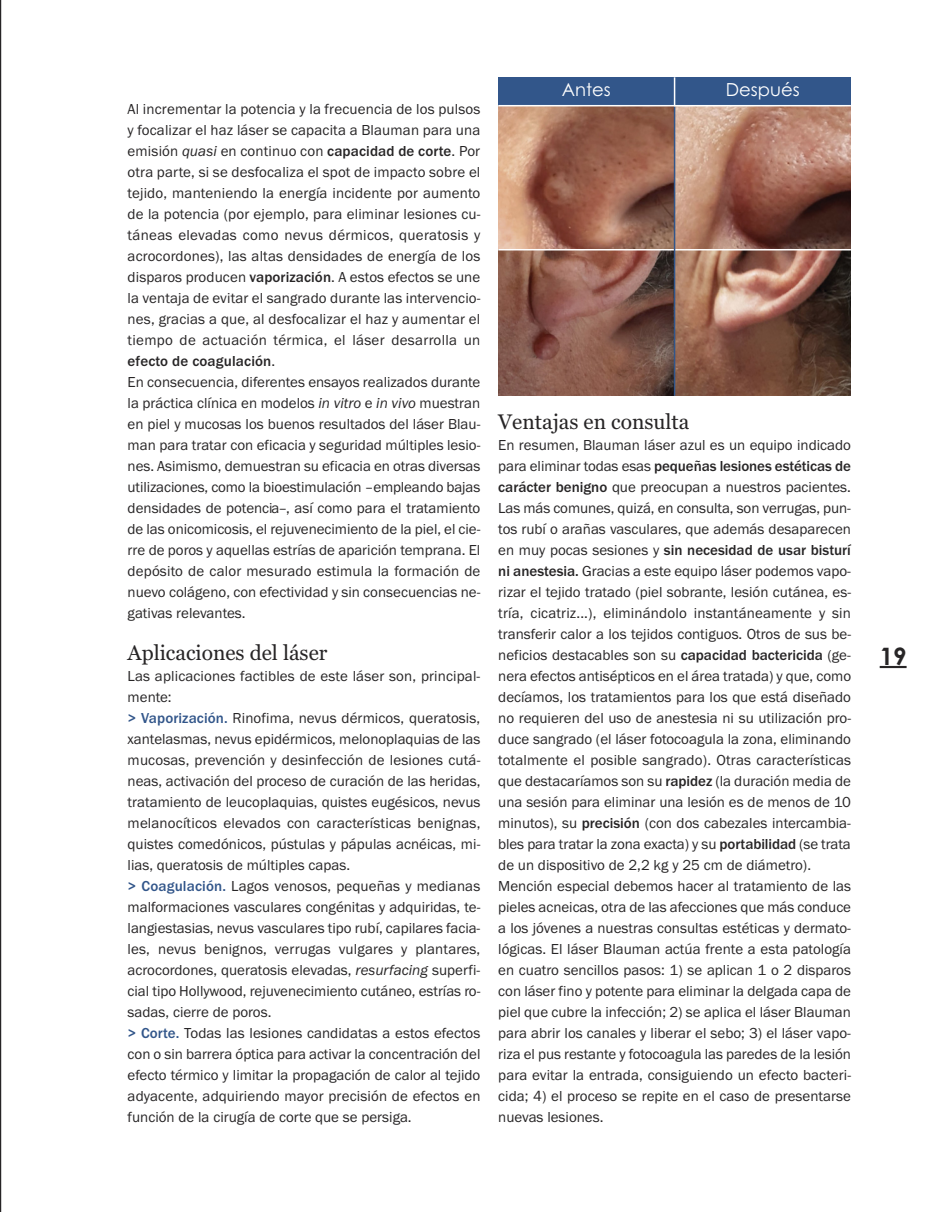
<style>
.page{position:relative;width:936px;height:1212px;background:#fff}
.page>*{position:absolute;margin:0;border:0;box-sizing:border-box;transform-origin:0 0}
.t1{font:700 24px "Century Gothic";color:#272526}
.t2{font:21px "Georgia";color:#272526}
.t3{font:18px "Century Gothic";color:#fff}
.t4{font:15px/21px "Franklin Gothic";color:#272526}
.s1{font-style:italic}
.s2{font-weight:500}
.s3{font-weight:500;color:#32568a}
</style>
<div class="page">
<hr style="left:0;top:0;width:1px;height:1212px;background:#272526">
<hr style="left:879px;top:666px;width:27px;height:2px;background:#272526">
<img style="left:498px;top:106px;width:175px;height:143px">
<svg style="left:498px;top:250px;width:175px;height:146px;background:#83584c"></svg>
<svg style="left:675px;top:106px;width:175px;height:143px;background:#9f7060"></svg>
<svg style="left:675px;top:250px;width:175px;height:146px;background:#825b4a"></svg>
<div style="left:498px;top:77px;width:176px;height:29px;background:#32568a"></div>
<div style="left:674px;top:77px;width:176px;height:29px;background:#32568a"></div>
<hr style="left:673px;top:77px;width:2px;height:29px;background:#fff">
<hr style="left:673px;top:106px;width:2px;height:290px;background:#32568a">
<hr style="left:498px;top:105px;width:352px;height:1px;background:#fff">
<p class="t4" style="left:128px;top:100px;width:354px">Al incrementar la potencia y la frecuencia de los pulsos y focalizar el haz láser se capacita a Blauman para una emisión <span class="s1">quasi</span> en continuo con <span class="s2">capacidad de corte</span>. Por otra parte, si se desfocaliza el spot de impacto sobre el tejido, manteniendo la energía incidente por aumento de la potencia (por ejemplo, para eliminar lesiones cu&shy;táneas elevadas como nevus dérmicos, queratosis y acrocordones), las altas densidades de energía de los disparos producen <span class="s2">vaporización</span>. A estos efectos se une la ventaja de evitar el sangrado durante las intervencio&shy;nes, gracias a que, al desfocalizar el haz y aumentar el tiempo de actuación térmica, el láser desarrolla un <span class="s2">efecto de coagulación</span>.<br>En consecuencia, diferentes ensayos realizados durante la práctica clínica en modelos <span class="s1">in vitro</span> e <span class="s1">in vivo</span> muestran en piel y mucosas los buenos resultados del láser Blau&shy;man para tratar con eficacia y seguridad múltiples lesio&shy;nes. Asimismo, demuestran su eficacia en otras diversas utilizaciones, como la bioestimulación –empleando bajas densidades de potencia–, así como para el tratamiento de las onicomicosis, el rejuvenecimiento de la piel, el cie&shy;rre de poros y aquellas estrías de aparición temprana. El depósito de calor mesurado estimula la formación de nuevo colágeno, con efectividad y sin consecuencias ne&shy;gativas relevantes.</p>
<h2 class="t2" style="left:128px;top:640px;width:201px">Aplicaciones del láser</h2>
<p class="t4" style="left:128px;top:667px;width:354px">Las aplicaciones factibles de este láser son, principal&shy;mente:<br><span class="s3">&gt; Vaporización.</span> Rinofima, nevus dérmicos, queratosis, xantelasmas, nevus epidérmicos, melonoplaquias de las mucosas, prevención y desinfección de lesiones cutá&shy;neas, activación del proceso de curación de las heridas, tratamiento de leucoplaquias, quistes eugésicos, nevus melanocíticos elevados con características benignas, quistes comedónicos, pústulas y pápulas acnéicas, mi&shy;lias, queratosis de múltiples capas.<br><span class="s3">&gt; Coagulación.</span> Lagos venosos, pequeñas y medianas malformaciones vasculares congénitas y adquiridas, te&shy;langiestasias, nevus vasculares tipo rubí, capilares facia&shy;les, nevus benignos, verrugas vulgares y plantares, acrocordones, queratosis elevadas, <span class="s1">resurfacing</span> superfi&shy;cial tipo Hollywood, rejuvenecimiento cutáneo, estrías ro&shy;sadas, cierre de poros.<br><span class="s3">&gt; Corte.</span> Todas las lesiones candidatas a estos efectos con o sin barrera óptica para activar la concentración del efecto térmico y limitar la propagación de calor al tejido adyacente, adquiriendo mayor precisión de efectos en función de la cirugía de corte que se persiga.</p>
<p class="t3" style="left:562px;top:83px;width:51px">Antes</p>
<p class="t3" style="left:725px;top:83px;width:75px">Después</p>
<h2 class="t2" style="left:498px;top:409px;width:193px">Ventajas en consulta</h2>
<p class="t4" style="left:498px;top:436px;width:354px">En resumen, Blauman láser azul es un equipo indicado para eliminar todas esas <span class="s2">pequeñas lesiones estéticas de carácter benigno</span> que preocupan a nuestros pacientes.<br>Las más comunes, quizá, en consulta, son verrugas, pun&shy;tos rubí o arañas vasculares, que además desaparecen en muy pocas sesiones y <span class="s2">sin necesidad de usar bisturí ni anestesia.</span> Gracias a este equipo láser podemos vapo&shy;rizar el tejido tratado (piel sobrante, lesión cutánea, es&shy;tría, cicatriz...), eliminándolo instantáneamente y sin transferir calor a los tejidos contiguos. Otros de sus be&shy;neficios destacables son su <span class="s2">capacidad bactericida</span> (ge&shy;nera efectos antisépticos en el área tratada) y que, como decíamos, los tratamientos para los que está diseñado no requieren del uso de anestesia ni su utilización pro&shy;duce sangrado (el láser fotocoagula la zona, eliminando totalmente el posible sangrado). Otras características que destacaríamos son su <span class="s2">rapidez</span> (la duración media de una sesión para eliminar una lesión es de menos de 10 minutos), su <span class="s2">precisión</span> (con dos cabezales intercambia&shy;bles para tratar la zona exacta) y su <span class="s2">portabilidad</span> (se trata de un dispositivo de 2,2 kg y 25 cm de diámetro).<br>Mención especial debemos hacer al tratamiento de las pieles acneicas, otra de las afecciones que más conduce a los jóvenes a nuestras consultas estéticas y dermato&shy;lógicas. El láser Blauman actúa frente a esta patología en cuatro sencillos pasos: 1) se aplican 1 o 2 disparos con láser fino y potente para eliminar la delgada capa de piel que cubre la infección; 2) se aplica el láser Blauman para abrir los canales y liberar el sebo; 3) el láser vapo&shy;riza el pus restante y fotocoagula las paredes de la lesión para evitar la entrada, consiguiendo un efecto bacteri&shy;cida; 4) el proceso se repite en el caso de presentarse nuevas lesiones.</p>
<h1 class="t1" style="left:879px;top:642px;width:28px">19</h1>
</div>
